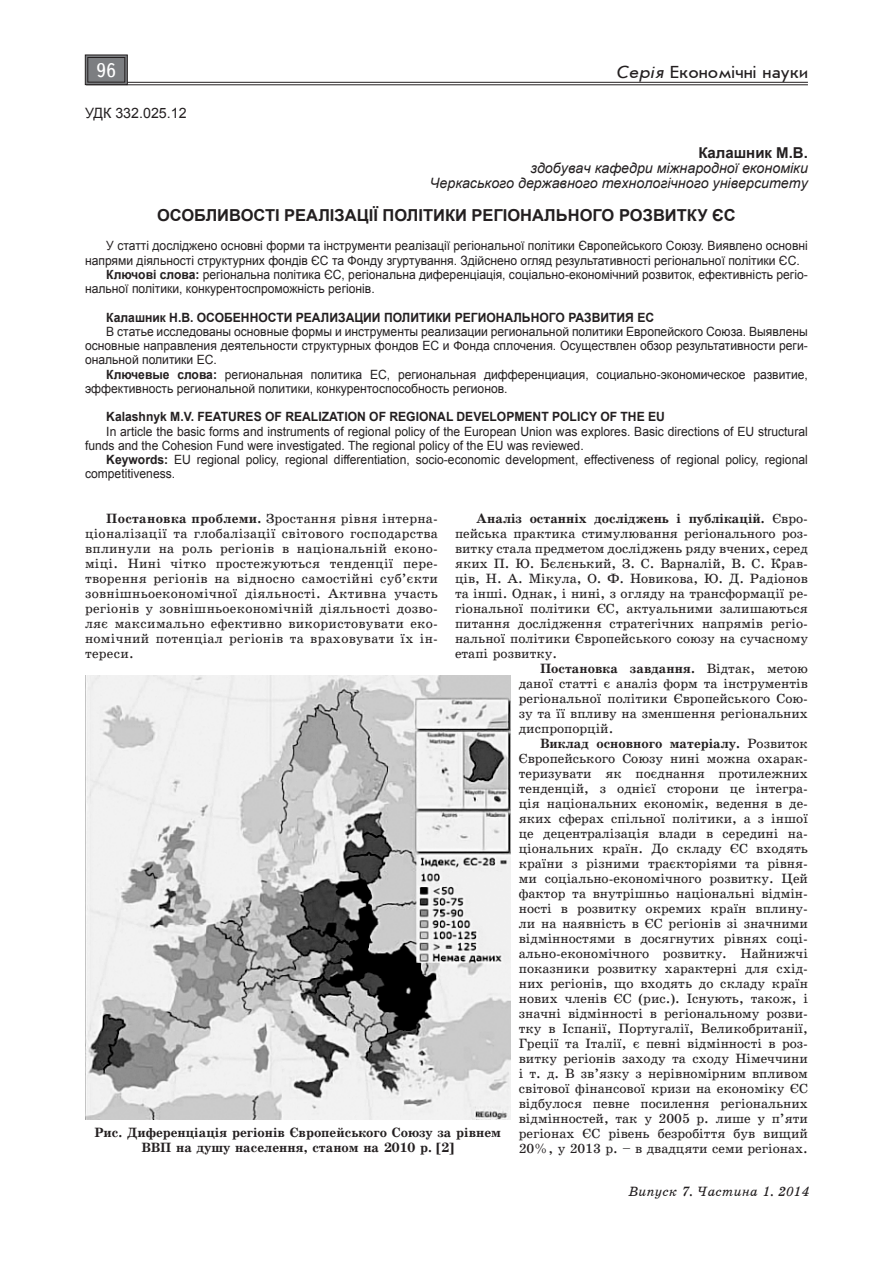
<style>
.page{position:relative;width:893px;height:1263px;background:#fff}
.page>*{position:absolute;margin:0;border:0;box-sizing:border-box;transform-origin:0 0}
.t1{font:19.5px "Ukrainian Text";color:#fff}
.t2{font:18px "Ukrainian Journal Sans";color:#231f20}
.Заголовок{font:700 16.5px "Arial";color:#231f20}
.амилия{font:700 15px "Arial";color:#231f20}
.Учреждение{font:italic 14.25px "Arial";color:#231f20}
.УДК{font:14.25px "Arial";color:#231f20}
.Текст_основной{font:13.5px/15px "Ukrainian School";color:#231f20;text-align:justify}
.Рисунок{font:700 13.5px/15px "Ukrainian School";color:#231f20;text-align:center}
.t3{font:italic 13.5px "Ukrainian School";color:#231f20}
.Анотации{font:12.75px/14.2px "Arial";color:#231f20;scale:.95 1}
.Заголовок_английский{font:700 12.75px "Arial";color:#231f20;scale:.95 1}
.Заголовок_русский{font:700 12.75px "Arial";color:#231f20;scale:.95 1}
.s1{font-style:italic}
.s2{font-weight:700}
</style>
<div class="page">
<hr style="left:86px;top:82px;width:722px;height:1px;background:#231f20">
<hr style="left:86px;top:85px;width:722px;height:1px;background:#231f20">
<svg style="left:85px;top:54px;width:43px;height:31px"></svg>
<div style="left:88px;top:57px;width:37px;height:25px;border:1px solid #231f20"></div>
<img style="left:85px;top:675px;width:425px;height:444px">
<h1 class="t1" style="left:96px;top:60px;width:22px">96</h1>
<h2 class="t2" style="left:616px;top:63px;width:193px"><span class="s1">Серія</span> Економічні науки</h2>
<p class="УДК" style="left:85px;top:103px;width:103px">УДК 332.025.12</p>
<p class="амилия" style="left:698px;top:143px;width:111px">Калашник М.В.</p>
<p class="Учреждение" style="left:530px;top:159px;width:279px">здобувач кафедри міжнародної економіки</p>
<p class="Учреждение" style="left:430px;top:174px;width:379px">Черкаського державного технологічного університету</p>
<p class="Заголовок" style="left:157px;top:204px;width:580px">ОСОБЛИВОСТІ РЕАЛІЗАЦІЇ ПОЛІТИКИ РЕГІОНАЛЬНОГО РОЗВИТКУ ЄС</p>
<p class="Анотации" style="left:85px;top:239px;width:762px;text-indent:21px">У статті досліджено основні форми та інструменти реалізації регіональної політики Європейського Союзу. Виявлено основні напрями діяльності структурних фондів ЄС та Фонду згуртування. Здійснено огляд результативності регіональної політики ЄС.</p>
<p class="Анотации" style="left:85px;top:267px;width:762px;text-indent:21px"><span class="s2">Ключові слова:</span> регіональна політика ЄС, регіональна диференціація, соціально-економічний розвиток, ефективність регіо&shy;нальної політики, конкурентоспроможність регіонів.</p>
<p class="Заголовок_русский" style="left:106px;top:309px;width:578px">Калашник Н.В. ОСОБЕННОСТИ РЕАЛИЗАЦИИ ПОЛИТИКИ РЕГИОНАЛЬНОГО РАЗВИТИЯ ЕС</p>
<p class="Анотации" style="left:85px;top:324px;width:762px;text-align:justify;text-indent:21px">В статье исследованы основные формы и инструменты реализации региональной политики Европейского Союза. Выявлены основные направления деятельности структурных фондов ЕС и Фонда сплочения. Осуществлен обзор результативности реги&shy;ональной политики ЕС.</p>
<p class="Анотации" style="left:85px;top:367px;width:762px;text-indent:21px"><span class="s2">Ключевые слова:</span> региональная политика ЕС, региональная дифференциация, социально-экономическое развитие, эффективность региональной политики, конкурентоспособность регионов.</p>
<p class="Заголовок_английский" style="left:106px;top:408px;width:590px">Kalashnyk М.V. FEATURES OF REALIZATION OF REGIONAL DEVELOPMENT POLICY OF THE EU</p>
<p class="Анотации" style="left:85px;top:424px;width:762px;text-indent:21px">In article the basic forms and instruments of regional policy of the European Union was explores. Basic directions of EU structural funds and the Cohesion Fund were investigated. The regional policy of the EU was reviewed.</p>
<p class="Анотации" style="left:85px;top:453px;width:762px;text-indent:21px"><span class="s2">Keywords:</span> EU regional policy, regional differentiation, socio-economic development, effectiveness of regional policy, regional competitiveness.</p>
<p class="Текст_основной" style="left:455px;top:511px;width:354px;text-indent:21px"><span class="s2">Аналіз останніх досліджень і публікацій.</span> Євро&shy;пейська практика стимулювання регіонального роз&shy;витку стала предметом досліджень ряду вчених, серед яких П. Ю. Бєлєнький, З. С. Варналій, В. С. Крав&shy;ців, Н. А. Мікула, О. Ф. Новикова, Ю. Д. Радіонов та інші. Однак, і нині, з огляду на трансформації ре&shy;гіональної політики ЄС, актуальними залишаються питання дослідження стратегічних напрямів регіо&shy;нальної політики Європейського союзу на сучасному етапі розвитку.</p>
<p class="Текст_основной" style="left:519px;top:661px;width:291px;text-indent:21px"><span class="s2">Постановка завдання.</span> Відтак, метою даної статті є аналіз форм та інструментів регіональної політики Європейського Сою&shy;зу та її впливу на зменшення регіональних диспропорцій.</p>
<p class="Текст_основной" style="left:519px;top:736px;width:291px;text-indent:21px"><span class="s2">Виклад основного матеріалу.</span> Розвиток Європейського Союзу нині можна охарак&shy;теризувати як поєднання протилежних тенденцій, з однієї сторони це інтегра&shy;ція національних економік, ведення в де&shy;яких сферах спільної політики, а з іншої це децентралізація влади в середині на&shy;ціональних країн. До складу ЄС входять країни з різними траєкторіями та рівня&shy;ми соціально-економічного розвитку. Цей фактор та внутрішньо національні відмін&shy;ності в розвитку окремих країн вплину&shy;ли на наявність в ЄС регіонів зі значними відмінностями в досягнутих рівнях соці&shy;ально-економічного розвитку. Найнижчі показники розвитку характерні для схід&shy;них регіонів, що входять до складу країн нових членів ЄС (рис.). Існують, також, і значні відмінності в регіональному розви&shy;тку в Іспанії, Португалії, Великобританії, Греції та Італії, є певні відмінності в роз&shy;витку регіонів заходу та сходу Німеччини і т. д. В зв’язку з нерівномірним впливом світової фінансової кризи на економіку ЄС відбулося певне посилення регіональних відмінностей, так у 2005 р. лише у п’яти регіонах ЄС рівень безробіття був вищий 20%, у 2013 р. – в двадцяти семи регіонах.</p>
<p class="Текст_основной" style="left:85px;top:511px;width:354px;text-indent:21px"><span class="s2">Постановка проблеми.</span> Зростання рівня інтерна&shy;ціоналізації та глобалізації світового господарства вплинули на роль регіонів в національній еконо&shy;міці. Нині чітко простежуються тенденції пере&shy;творення регіонів на відносно самостійні суб’єкти зовнішньоекономічної діяльності. Активна участь регіонів у зовнішньоекономічній діяльності дозво&shy;ляє максимально ефективно використовувати еко&shy;номічний потенціал регіонів та враховувати їх ін&shy;тереси.</p>
<p class="Рисунок" style="left:94px;top:1125px;width:408px">Рис. Диференціація регіонів Європейського Союзу за рівнем<br>ВВП на душу населення, станом на 2010 р. [2]</p>
<p class="t3" style="left:628px;top:1183px;width:183px">Випуск 7. Частина 1. 2014</p>
</div>
